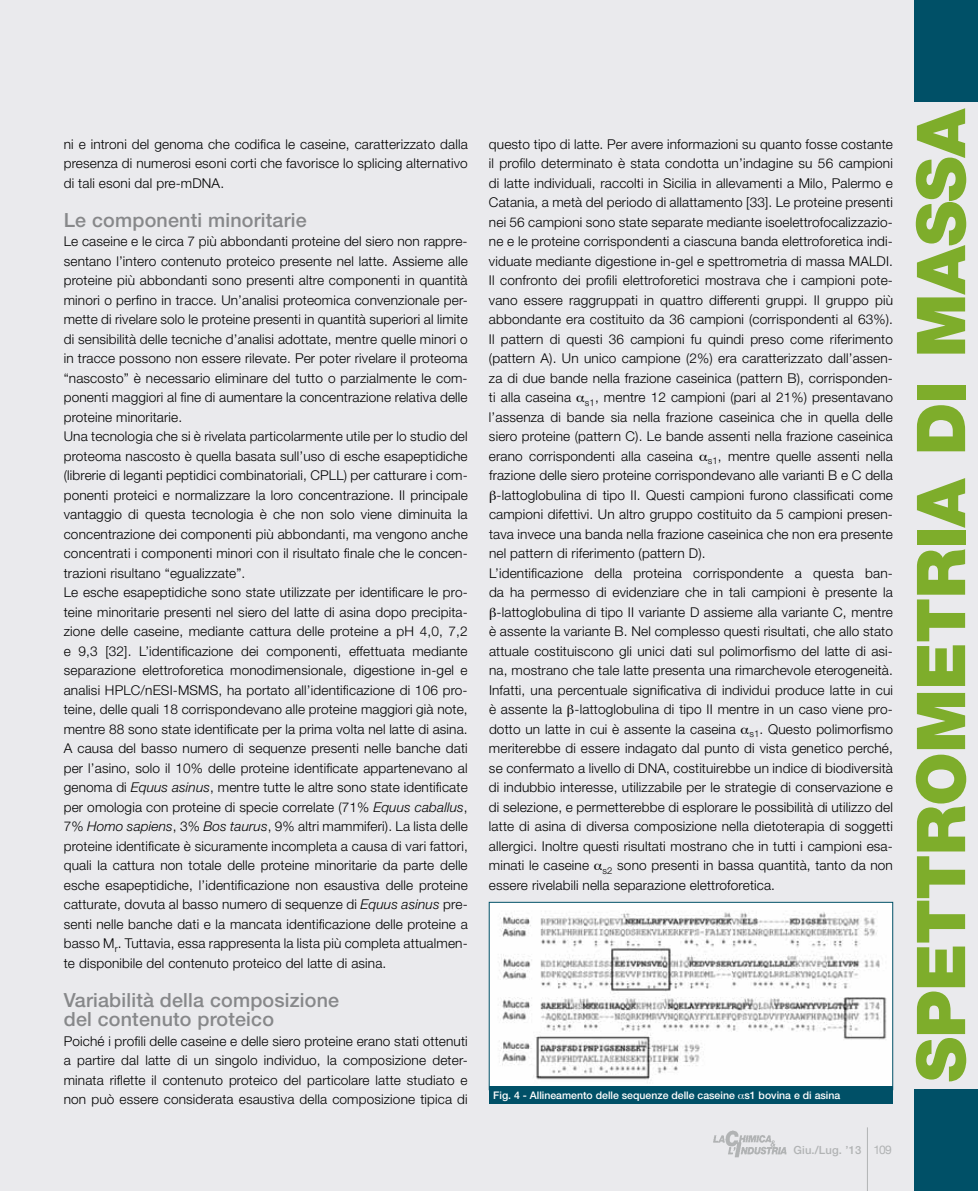
<style>
.page{position:relative;width:978px;height:1191px;background:#eaeaed}
.page>*{position:absolute;margin:0;border:0;box-sizing:border-box;transform-origin:0 0}
.t1{font:900 67.5px "Helvetica Neue LT Std";letter-spacing:-.01em;color:#7ead2b}
.t2{font:500 19.5px/19.5px "Helvetica Neue LT Std";letter-spacing:.01em;color:#87888a}
.t3{font:300 13.5px/19.5px "Helvetica Neue LT Std";letter-spacing:.01em;color:#000;text-align:justify}
.t4{font:500 11.25px "Helvetica Neue LT Std";letter-spacing:.01em;color:#b1b3b4}
.t5{font:500 10.5px "Helvetica Neue LT Std";color:#fff}
.s1{font-style:italic}
.s2{font-family:"Helvetica Neue";font-weight:400;font-size:12px}
</style>
<div class="page">
<div style="left:914px;top:0;width:64px;height:102px;background:#005067"></div>
<div style="left:914px;top:1089px;width:64px;height:102px;background:#005067"></div>
<hr style="left:867px;top:1127px;width:1px;height:64px;background:#b1b3b4">
<img style="left:713px;top:1130px;width:74px;height:28px">
<img style="left:491px;top:904px;width:400px;height:182px">
<div style="left:489px;top:902px;width:404px;height:188px;border:1px solid #005067"></div>
<div style="left:489px;top:1086px;width:404px;height:17px;background:#005067"></div>
<p class="t3" style="left:64px;top:134px;width:405px">ni e introni del genoma che codifica le caseine, caratterizzato dalla presenza di numerosi esoni corti che favorisce lo splicing alternativo di tali esoni dal pre-mDNA.</p>
<h2 class="t2" style="left:64px;top:210px;width:244px">Le componenti minoritarie</h2>
<p class="t3" style="left:64px;top:231px;width:406px;text-align:left">Le caseine e le circa 7 più abbondanti proteine del siero non rappre&shy;sentano l’intero contenuto proteico presente nel latte. Assieme alle proteine più abbondanti sono presenti altre componenti in quantità minori o perfino in tracce. Un’analisi proteomica convenzionale per&shy;mette di rivelare solo le proteine presenti in quantità superiori al limite di sensibilità delle tecniche d’analisi adottate, mentre quelle minori o in tracce possono non essere rilevate. Per poter rivelare il proteoma “nascosto” è necessario eliminare del tutto o parzialmente le com&shy;ponenti maggiori al fine di aumentare la concentrazione relativa delle proteine minoritarie.<br>Una tecnologia che si è rivelata particolarmente utile per lo studio del proteoma nascosto è quella basata sull’uso di esche esapeptidiche (librerie di leganti peptidici combinatoriali, CPLL) per catturare i com&shy;ponenti proteici e normalizzare la loro concentrazione. Il principale vantaggio di questa tecnologia è che non solo viene diminuita la concentrazione dei componenti più abbondanti, ma vengono anche concentrati i componenti minori con il risultato finale che le concen&shy;trazioni risultano “egualizzate”.<br>Le esche esapeptidiche sono state utilizzate per identificare le pro&shy;teine minoritarie presenti nel siero del latte di asina dopo precipita&shy;zione delle caseine, mediante cattura delle proteine a pH 4,0, 7,2 e 9,3 [32]. L’identificazione dei componenti, effettuata mediante separazione elettroforetica monodimensionale, digestione in-gel e analisi HPLC/nESI-MSMS, ha portato all’identificazione di 106 pro&shy;teine, delle quali 18 corrispondevano alle proteine maggiori già note, mentre 88 sono state identificate per la prima volta nel latte di asina.<br>A causa del basso numero di sequenze presenti nelle banche dati per l’asino, solo il 10% delle proteine identificate appartenevano al genoma di <span class="s1">Equus asinus</span>, mentre tutte le altre sono state identificate per omologia con proteine di specie correlate (71% <span class="s1">Equus caballus</span>, 7% <span class="s1">Homo sapiens</span>, 3% <span class="s1">Bos taurus</span>, 9% altri mammiferi). La lista delle proteine identificate è sicuramente incompleta a causa di vari fattori, quali la cattura non totale delle proteine minoritarie da parte delle esche esapeptidiche, l’identificazione non esaustiva delle proteine catturate, dovuta al basso numero di sequenze di <span class="s1">Equus asinus</span> pre&shy;senti nelle banche dati e la mancata identificazione delle proteine a basso M<sub>r</sub>. Tuttavia, essa rappresenta la lista più completa attualmen&shy;te disponibile del contenuto proteico del latte di asina.</p>
<h2 class="t2" style="left:64px;top:990px;width:277px">Variabilità della composizione del contenuto proteico</h2>
<p class="t3" style="left:64px;top:1031px;width:405px">Poiché i profili delle caseine e delle siero proteine erano stati ottenuti a partire dal latte di un singolo individuo, la composizione deter&shy;minata riflette il contenuto proteico del particolare latte studiato e non può essere considerata esaustiva della composizione tipica di</p>
<p class="t3" style="left:489px;top:134px;width:405px">questo tipo di latte. Per avere informazioni su quanto fosse costante</p>
<p class="t3" style="left:489px;top:153px;width:405px">il profilo determinato è stata condotta un’indagine su 56 campioni</p>
<p class="t3" style="left:489px;top:173px;width:405px">di latte individuali, raccolti in Sicilia in allevamenti a Milo, Palermo e</p>
<p class="t3" style="left:489px;top:192px;width:405px">Catania, a metà del periodo di allattamento [33]. Le proteine presenti</p>
<p class="t3" style="left:489px;top:212px;width:405px">nei 56 campioni sono state separate mediante isoelettrofocalizzazio-</p>
<p class="t3" style="left:489px;top:231px;width:405px">ne e le proteine corrispondenti a ciascuna banda elettroforetica indi-</p>
<p class="t3" style="left:489px;top:251px;width:405px">viduate mediante digestione in-gel e spettrometria di massa MALDI.</p>
<p class="t3" style="left:489px;top:270px;width:405px">Il confronto dei profili elettroforetici mostrava che i campioni pote-</p>
<p class="t3" style="left:489px;top:290px;width:405px">vano essere raggruppati in quattro differenti gruppi. Il gruppo più</p>
<p class="t3" style="left:489px;top:309px;width:405px">abbondante era costituito da 36 campioni (corrispondenti al 63%).</p>
<p class="t3" style="left:489px;top:329px;width:405px">Il pattern di questi 36 campioni fu quindi preso come riferimento</p>
<p class="t3" style="left:489px;top:348px;width:405px">(pattern A). Un unico campione (2%) era caratterizzato dall’assen-</p>
<p class="t3" style="left:489px;top:368px;width:405px">za di due bande nella frazione caseinica (pattern B), corrisponden-</p>
<p class="t3" style="left:489px;top:387px;width:405px">ti alla caseina <sub>s1</sub>, mentre 12 campioni (pari al 21%) presentavano</p>
<p class="t3" style="left:489px;top:407px;width:405px">l’assenza di bande sia nella frazione caseinica che in quella delle</p>
<p class="t3" style="left:489px;top:426px;width:405px">siero proteine (pattern C). Le bande assenti nella frazione caseinica</p>
<p class="t3" style="left:489px;top:446px;width:405px">erano corrispondenti alla caseina <sub>s1</sub>, mentre quelle assenti nella</p>
<p class="t3" style="left:489px;top:465px;width:405px">frazione delle siero proteine corrispondevano alle varianti B e C della</p>
<p class="t3" style="left:497px;top:485px;width:398px">-lattoglobulina di tipo II. Questi campioni furono classificati come</p>
<p class="t3" style="left:489px;top:504px;width:405px">campioni difettivi. Un altro gruppo costituito da 5 campioni presen-</p>
<p class="t3" style="left:489px;top:524px;width:405px">tava invece una banda nella frazione caseinica che non era presente</p>
<p class="t3" style="left:489px;top:543px;width:218px">nel pattern di riferimento (pattern D).</p>
<p class="t3" style="left:489px;top:563px;width:405px">L’identificazione della proteina corrispondente a questa ban-</p>
<p class="t3" style="left:489px;top:582px;width:405px">da ha permesso di evidenziare che in tali campioni è presente la</p>
<p class="t3" style="left:497px;top:602px;width:398px">-lattoglobulina di tipo II variante D assieme alla variante C, mentre</p>
<p class="t3" style="left:489px;top:621px;width:405px">è assente la variante B. Nel complesso questi risultati, che allo stato</p>
<p class="t3" style="left:489px;top:641px;width:405px">attuale costituiscono gli unici dati sul polimorfismo del latte di asi-</p>
<p class="t3" style="left:489px;top:660px;width:405px">na, mostrano che tale latte presenta una rimarchevole eterogeneità.</p>
<p class="t3" style="left:489px;top:680px;width:405px">Infatti, una percentuale significativa di individui produce latte in cui</p>
<p class="t3" style="left:489px;top:699px;width:405px">è assente la -lattoglobulina di tipo II mentre in un caso viene pro-</p>
<p class="t3" style="left:489px;top:719px;width:405px">dotto un latte in cui è assente la caseina <sub>s1</sub>. Questo polimorfismo</p>
<p class="t3" style="left:489px;top:738px;width:405px">meriterebbe di essere indagato dal punto di vista genetico perché,</p>
<p class="t3" style="left:489px;top:758px;width:405px">se confermato a livello di DNA, costituirebbe un indice di biodiversità</p>
<p class="t3" style="left:489px;top:777px;width:405px">di indubbio interesse, utilizzabile per le strategie di conservazione e</p>
<p class="t3" style="left:489px;top:797px;width:405px">di selezione, e permetterebbe di esplorare le possibilità di utilizzo del</p>
<p class="t3" style="left:489px;top:816px;width:405px">latte di asina di diversa composizione nella dietoterapia di soggetti</p>
<p class="t3" style="left:489px;top:836px;width:405px">allergici. Inoltre questi risultati mostrano che in tutti i campioni esa-</p>
<p class="t3" style="left:489px;top:855px;width:405px">minati le caseine <sub>s2</sub> sono presenti in bassa quantità, tanto da non</p>
<p class="t3" style="left:489px;top:875px;width:288px">essere rivelabili nella separazione elettroforetica.</p>
<p class="t5" style="left:493px;top:1089px;width:349px">Fig. 4 - Allineamento delle sequenze delle caseine s1 bovina e di asina</p>
<p class="t4" style="left:794px;top:1143px;width:100px">Giu./Lug. ’13 <span class="s2">109</span></p>
<h1 class="t1" style="left:901px;top:1082px;width:976px;rotate:-90deg">SPETTROMETRIA DI MASSA</h1>
</div>
